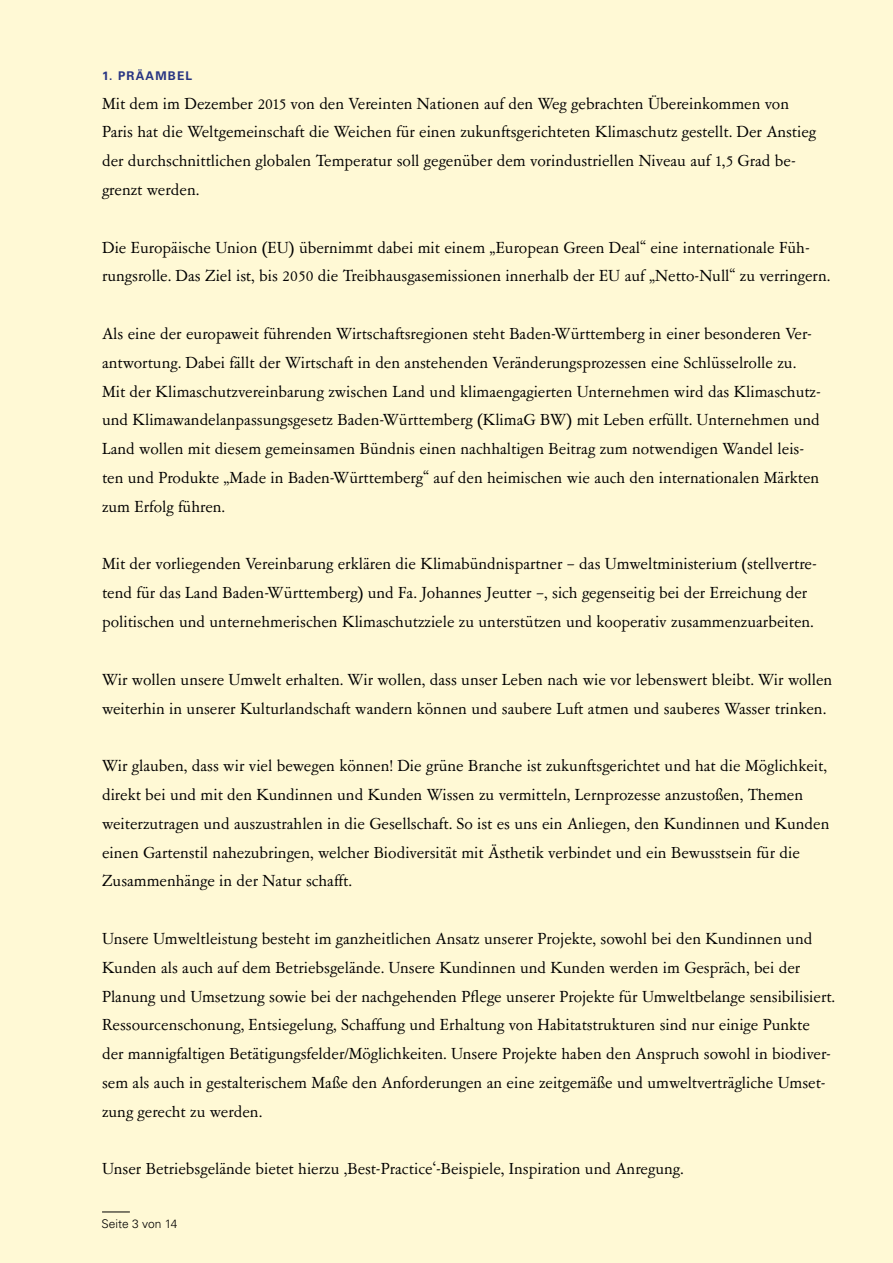
<style>
.page{position:relative;width:893px;height:1263px;background:#fff9d5}
.page>*{position:absolute;margin:0;border:0;box-sizing:border-box;transform-origin:0 0}
.P_Fließtext{font:18px/28.8px "Garamont Amst SB";color:#000}
.t1{font:300 12px "Univers LT Pro 45";color:#000}
.t2{font:700 12px "Univers LT Pro 65";letter-spacing:.1em;color:#283583}
</style>
<div class="page">
<svg style="left:102px;top:1211px;width:28px;height:1px"></svg>
<h2 class="t2" style="left:102px;top:68px;width:92px">1. PRÄAMBEL</h2>
<p class="P_Fließtext" style="left:102px;top:90px;width:715px">Mit dem im Dezember 2015 von den Vereinten Nationen auf den Weg gebrachten Übereinkommen von Paris hat die Weltgemeinschaft die Weichen für einen zukunftsgerichteten Klimaschutz gestellt. Der Anstieg der durchschnittlichen globalen Temperatur soll gegenüber dem vorindustriellen Niveau auf 1,5 Grad be&shy;grenzt werden.</p>
<p class="P_Fließtext" style="left:102px;top:234px;width:729px">Die Europäische Union (EU) übernimmt dabei mit einem „European Green Deal“ eine internationale Füh&shy;rungsrolle. Das Ziel ist, bis 2050 die Treibhausgasemissionen innerhalb der EU auf „Netto-Null“ zu verringern.</p>
<p class="P_Fließtext" style="left:102px;top:320px;width:720px">Als eine der europaweit führenden Wirtschaftsregionen steht Baden-Württemberg in einer besonderen Ver&shy;antwortung. Dabei fällt der Wirtschaft in den anstehenden Veränderungsprozessen eine Schlüsselrolle zu.<br>Mit der Klimaschutzvereinbarung zwischen Land und klimaengagierten Unternehmen wird das Klimaschutz&shy;und Klimawandelanpassungsgesetz Baden-Württemberg (KlimaG BW) mit Leben erfüllt. Unternehmen und Land wollen mit diesem gemeinsamen Bündnis einen nachhaltigen Beitrag zum notwendigen Wandel leis&shy;ten und Produkte „Made in Baden-Württemberg“ auf den heimischen wie auch den internationalen Märkten zum Erfolg führen.</p>
<p class="P_Fließtext" style="left:102px;top:550px;width:716px">Mit der vorliegenden Vereinbarung erklären die Klimabündnispartner – das Umweltministerium (stellvertre&shy;tend für das Land Baden-Württemberg) und Fa. Johannes Jeutter –, sich gegenseitig bei der Erreichung der politischen und unternehmerischen Klimaschutzziele zu unterstützen und kooperativ zusammenzuarbeiten.</p>
<p class="P_Fließtext" style="left:102px;top:666px;width:732px">Wir wollen unsere Umwelt erhalten. Wir wollen, dass unser Leben nach wie vor lebenswert bleibt. Wir wollen weiterhin in unserer Kulturlandschaft wandern können und saubere Luft atmen und sauberes Wasser trinken.</p>
<p class="P_Fließtext" style="left:102px;top:752px;width:729px">Wir glauben, dass wir viel bewegen können! Die grüne Branche ist zukunftsgerichtet und hat die Möglichkeit, direkt bei und mit den Kundinnen und Kunden Wissen zu vermitteln, Lernprozesse anzustoßen, Themen weiterzutragen und auszustrahlen in die Gesellschaft. So ist es uns ein Anliegen, den Kundinnen und Kunden einen Gartenstil nahezubringen, welcher Biodiversität mit Ästhetik verbindet und ein Bewusstsein für die Zusammenhänge in der Natur schafft.</p>
<p class="P_Fließtext" style="left:102px;top:925px;width:734px">Unsere Umweltleistung besteht im ganzheitlichen Ansatz unserer Projekte, sowohl bei den Kundinnen und Kunden als auch auf dem Betriebsgelände. Unsere Kundinnen und Kunden werden im Gespräch, bei der Planung und Umsetzung sowie bei der nachgehenden Pflege unserer Projekte für Umweltbelange sensibilisiert.<br>Ressourcenschonung, Entsiegelung, Schaffung und Erhaltung von Habitatstrukturen sind nur einige Punkte der mannigfaltigen Betätigungsfelder/Möglichkeiten. Unsere Projekte haben den Anspruch sowohl in biodiver&shy;sem als auch in gestalterischem Maße den Anforderungen an eine zeitgemäße und umweltverträgliche Umset&shy;zung gerecht zu werden.</p>
<p class="P_Fließtext" style="left:102px;top:1155px;width:583px">Unser Betriebsgelände bietet hierzu ‚Best-Practice‘-Beispiele, Inspiration und Anregung.</p>
<p class="t1" style="left:102px;top:1216px;width:77px">Seite 3 von 14</p>
</div>
